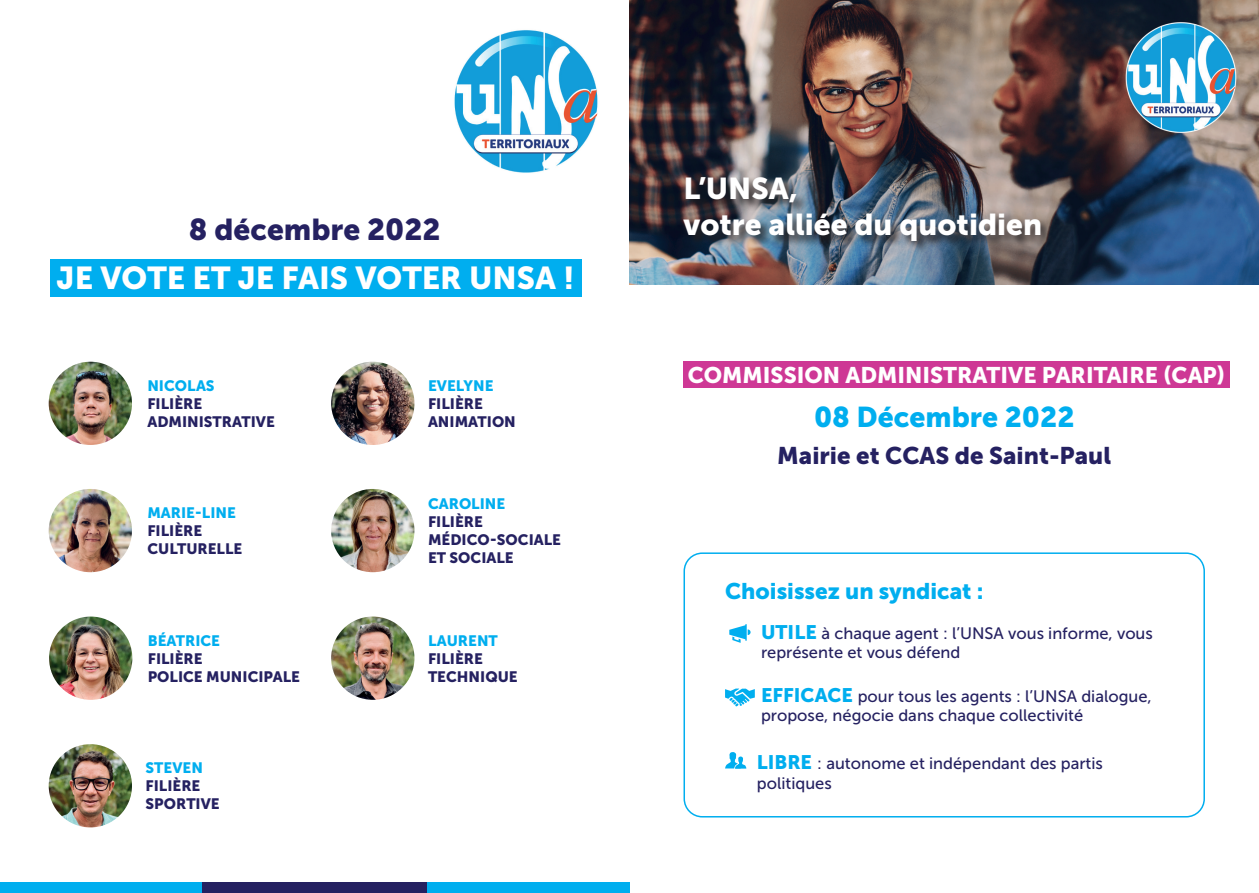
<style>
.page{position:relative;width:1259px;height:893px;background:#fff}
.page>*{position:absolute;margin:0;border:0;box-sizing:border-box;transform-origin:0 0}
.t1{font:31.5px "Museo Sans 900";color:#fff}
.t2{font:30px "Museo Sans 900";color:#fff}
.t3{font:30px "Museo Sans 900";color:#252161}
.t4{font:28.5px "Museo Sans 900";color:#00aeef}
.t5{font:24px "Museo Sans 900";color:#252161}
.t6{font:22.5px "Museo Sans 900";color:#fff}
.sous-titre{font:22.5px "Museo Sans 900";color:#00aeef}
.t7{font:16.5px/19.8px "Museo Sans 500";color:#252161}
.t8{font:15px/18px "Museo Sans 900";color:#252161}
.t9{font:15px "Museo Sans 900";color:#00aeef}
.s1{font-family:"Museo Sans 900";font-size:19.5px;color:#00aeef}
</style>
<div class="page">
<img style="left:629px;top:0;width:630px;height:285px">
<div style="left:683px;top:176px;width:370px;height:78px;background:#231f20;opacity:.91"></div>
<div style="left:683px;top:361px;width:546px;height:27px;background:#ce3895"></div>
<img style="left:1124px;top:21px;width:113px;height:114px">
<svg style="left:729px;top:624px;width:21px;height:19px"></svg>
<svg style="left:725px;top:689px;width:30px;height:17px"></svg>
<svg style="left:725px;top:752px;width:21px;height:17px"></svg>
<div style="left:683px;top:552px;width:522px;height:265px;border:2px solid #00aeef;border-radius:18px"></div>
<img style="left:49px;top:616px;width:83px;height:84px;border-radius:42px">
<img style="left:49px;top:744px;width:83px;height:83px;border-radius:42px">
<img style="left:331px;top:616px;width:83px;height:84px;border-radius:42px">
<img style="left:331px;top:489px;width:83px;height:83px;border-radius:42px">
<img style="left:49px;top:489px;width:83px;height:83px;border-radius:42px">
<img style="left:49px;top:362px;width:83px;height:83px;border-radius:42px">
<img style="left:331px;top:362px;width:83px;height:83px;border-radius:42px">
<div style="left:50px;top:259px;width:531px;height:38px;background:#00aeef"></div>
<img style="left:454px;top:30px;width:144px;height:143px">
<div style="left:0;top:882px;width:203px;height:11px;background:#00aeef"></div>
<div style="left:427px;top:882px;width:202px;height:11px;background:#00aeef"></div>
<div style="left:203px;top:882px;width:224px;height:11px;background:#252161"></div>
<p class="t3" style="left:189px;top:212px;width:253px">8 décembre 2022</p>
<p class="t1" style="left:57px;top:260px;width:520px">JE VOTE ET JE FAIS VOTER UNSA !</p>
<p class="t9" style="left:147px;top:377px;width:69px">NICOLAS</p>
<p class="t8" style="left:147px;top:395px;width:129px">FILIÈRE<br>ADMINISTRATIVE</p>
<p class="t9" style="left:147px;top:504px;width:90px">MARIE-LINE</p>
<p class="t8" style="left:147px;top:522px;width:96px">FILIÈRE<br>CULTURELLE</p>
<p class="t9" style="left:148px;top:632px;width:74px">BÉATRICE</p>
<p class="t8" style="left:148px;top:649px;width:56px">FILIÈRE</p>
<p class="t8" style="left:148px;top:667px;width:154px">POLICE MUNICIPALE</p>
<p class="t9" style="left:146px;top:760px;width:59px">STEVEN</p>
<p class="t8" style="left:146px;top:777px;width:56px">FILIÈRE</p>
<p class="t8" style="left:146px;top:795px;width:76px">SPORTIVE</p>
<p class="t9" style="left:428px;top:377px;width:67px">EVELYNE</p>
<p class="t8" style="left:428px;top:395px;width:89px">FILIÈRE<br>ANIMATION</p>
<p class="t9" style="left:428px;top:495px;width:79px">CAROLINE</p>
<p class="t8" style="left:428px;top:513px;width:56px">FILIÈRE</p>
<p class="t8" style="left:428px;top:531px;width:134px">MÉDICO-SOCIALE<br>ET SOCIALE</p>
<p class="t9" style="left:428px;top:632px;width:71px">LAURENT</p>
<p class="t8" style="left:428px;top:649px;width:56px">FILIÈRE</p>
<p class="t8" style="left:428px;top:667px;width:91px">TECHNIQUE</p>
<p class="t2" style="left:683px;top:172px;width:116px">L’UNSA,</p>
<p class="t2" style="left:683px;top:208px;width:360px">votre alliée du quotidien</p>
<p class="t6" style="left:688px;top:362px;width:539px">COMMISSION ADMINISTRATIVE PARITAIRE (CAP)</p>
<p class="t4" style="left:814px;top:401px;width:262px">08 Décembre 2022</p>
<p class="t5" style="left:777px;top:442px;width:335px">Mairie et CCAS de Saint-Paul</p>
<p class="sous-titre" style="left:725px;top:578px;width:260px">Choisissez un syndicat :</p>
<p class="t7" style="left:761px;top:623px;width:393px"><span class="s1">UTILE</span> à chaque agent : l’UNSA vous informe, vous représente et vous défend</p>
<p class="t7" style="left:761px;top:686px;width:392px"><span class="s1">EFFICACE</span> pour tous les agents : l’UNSA dialogue, propose, négocie dans chaque collectivité</p>
<p class="t7" style="left:757px;top:753px;width:348px"><span class="s1">LIBRE</span> : autonome et indépendant des partis politiques</p>
</div>
